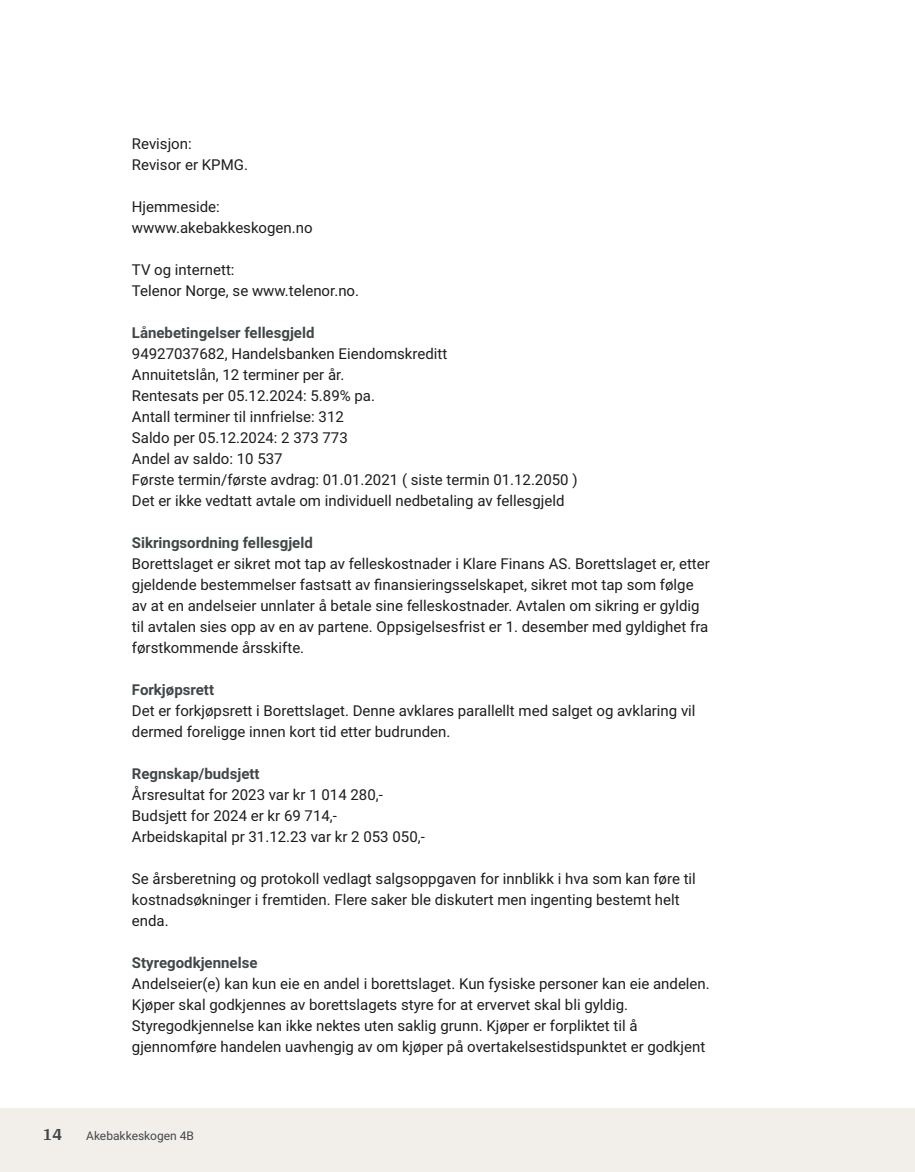
<style>
.page{position:relative;width:915px;height:1172px;background:#fff}
.page>*{position:absolute;margin:0;border:0;box-sizing:border-box;transform-origin:0 0}
.t1{font:700 18px "Arya";color:#414749}
.t2{font:15px/21px "Roboto Vitec";color:#1d1d1b}
.t3{font:700 15px "Roboto Vitec";color:#414749}
.t4{font:12px "Roboto Vitec";color:#414749}
</style>
<div class="page">
<div style="left:0;top:1108px;width:914px;height:64px;background:#f2eeea"></div>
<p class="t2" style="left:132px;top:132px;width:117px">Revisjon:<br>Revisor er KPMG.</p>
<p class="t2" style="left:132px;top:195px;width:182px">Hjemmeside: wwww.akebakkeskogen.no</p>
<p class="t2" style="left:132px;top:258px;width:228px">TV og internett:<br>Telenor Norge, se www.telenor.no.</p>
<p class="t3" style="left:132px;top:322px;width:184px">Lånebetingelser fellesgjeld</p>
<p class="t2" style="left:132px;top:342px;width:447px">94927037682, Handelsbanken Eiendomskreditt<br>Annuitetslån, 12 terminer per år.<br>Rentesats per 05.12.2024: 5.89% pa.<br>Antall terminer til innfrielse: 312<br>Saldo per 05.12.2024: 2 373 773<br>Andel av saldo: 10 537<br>Første termin/første avdrag: 01.01.2021 ( siste termin 01.12.2050 )<br>Det er ikke vedtatt avtale om individuell nedbetaling av fellesgjeld</p>
<p class="t3" style="left:132px;top:532px;width:182px">Sikringsordning fellesgjeld</p>
<p class="t2" style="left:132px;top:552px;width:579px">Borettslaget er sikret mot tap av felleskostnader i Klare Finans AS. Borettslaget er, etter gjeldende bestemmelser fastsatt av finansieringsselskapet, sikret mot tap som følge av at en andelseier unnlater å betale sine felleskostnader. Avtalen om sikring er gyldig til avtalen sies opp av en av partene. Oppsigelsesfrist er 1. desember med gyldighet fra førstkommende årsskifte.</p>
<p class="t3" style="left:132px;top:679px;width:84px">Forkjøpsrett</p>
<p class="t2" style="left:132px;top:699px;width:565px">Det er forkjøpsrett i Borettslaget. Denne avklares parallellt med salget og avklaring vil dermed foreligge innen kort tid etter budrunden.</p>
<p class="t3" style="left:132px;top:763px;width:129px">Regnskap/budsjett</p>
<p class="t2" style="left:132px;top:783px;width:294px">Årsresultat for 2023 var kr 1 014 280,‑<br>Budsjett for 2024 er kr 69 714,‑<br>Arbeidskapital pr 31.12.23 var kr 2 053 050,‑</p>
<p class="t2" style="left:132px;top:867px;width:565px">Se årsberetning og protokoll vedlagt salgsoppgaven for innblikk i hva som kan føre til kostnadsøkninger i fremtiden. Flere saker ble diskutert men ingenting bestemt helt enda.</p>
<p class="t3" style="left:132px;top:952px;width:127px">Styregodkjennelse</p>
<p class="t2" style="left:132px;top:972px;width:579px">Andelseier(e) kan kun eie en andel i borettslaget. Kun fysiske personer kan eie andelen.<br>Kjøper skal godkjennes av borettslagets styre for at ervervet skal bli gyldig.<br>Styregodkjennelse kan ikke nektes uten saklig grunn. Kjøper er forpliktet til å gjennomføre handelen uavhengig av om kjøper på overtakelsestidspunktet er godkjent</p>
<p class="t1" style="left:43px;top:1123px;width:21px">14</p>
<p class="t4" style="left:86px;top:1127px;width:109px">Akebakkeskogen 4B</p>
</div>
